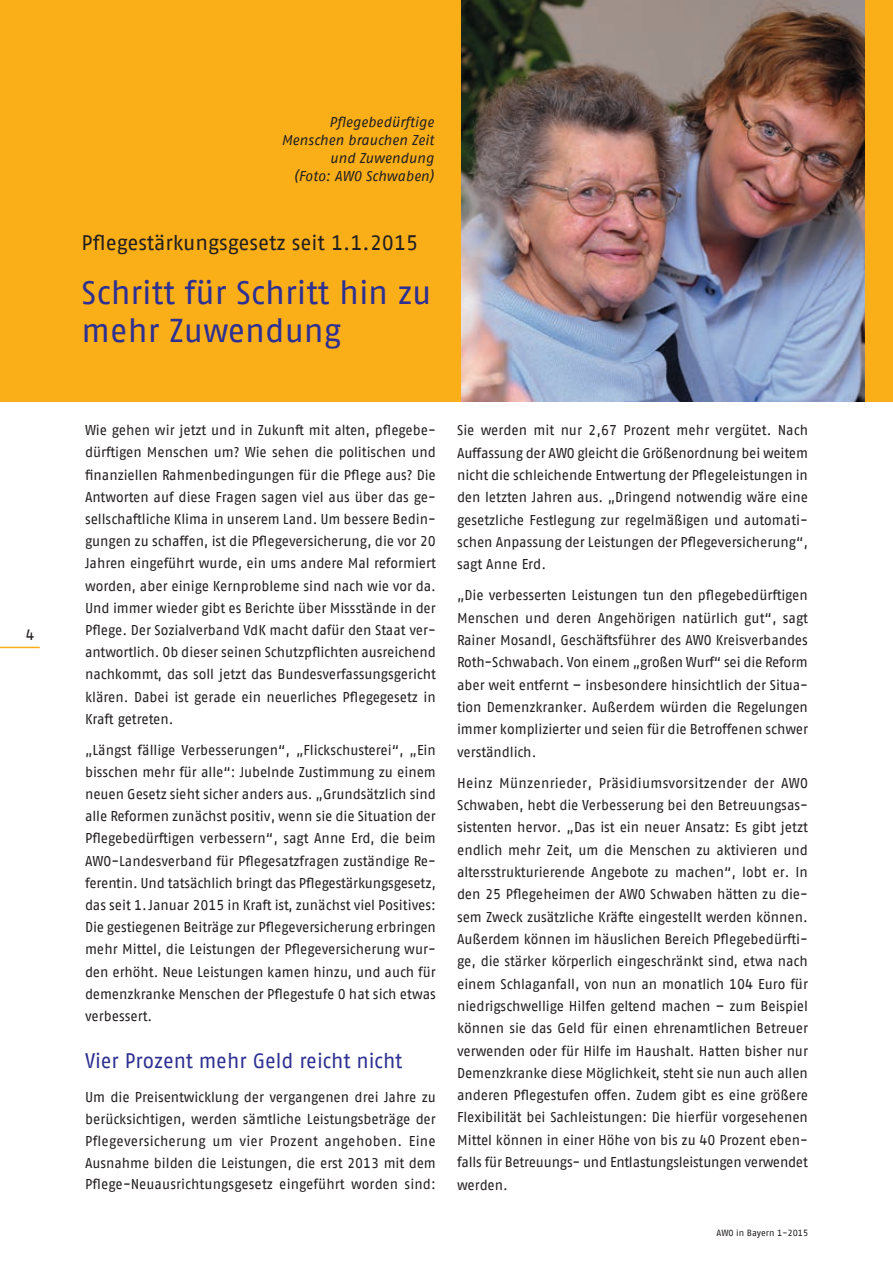
<style>
.page{position:relative;width:893px;height:1263px;background:#fff}
.page>*{position:absolute;margin:0;border:0;box-sizing:border-box;transform-origin:0 0}
.t1{font:33px/37.5px "AWO Fago Office";color:#2e3092}
.t2{font:21px "AWO Fago Office";color:#231f20}
.t3{font:21px "AWO Fago Office";color:#2e3092}
.t4{font:15px "AWO Fago Office";color:#231f20}
.t5{font:14.25px/22.4px "AWO Fago Office";color:#231f20;text-align:justify}
.t6{font:italic 14.25px/18px "AWO Fago Office";letter-spacing:-.005em;color:#231f20;text-align:right}
.t7{font:9px "AWO Fago Office";color:#231f20}
</style>
<div class="page">
<div style="left:0;top:0;width:893px;height:402px;background:#faaf18"></div>
<img style="left:462px;top:0;width:403px;height:402px">
<hr style="left:0;top:647px;width:40px;height:1px;background:#faaf18">
<p class="t4" style="left:26px;top:626px;width:10px">4</p>
<p class="t6" style="left:281px;top:113px;width:154px">Pflegebedürftige<br>Menschen brauchen Zeit und Zuwendung<br>(Foto: AWO Schwaben)</p>
<h2 class="t2" style="left:82px;top:231px;width:338px">Pflegestärkungsgesetz seit 1.1.2015</h2>
<h1 class="t1" style="left:82px;top:274px;width:351px">Schritt für Schritt hin zu mehr Zuwendung</h1>
<p class="t5" style="left:85px;top:419px;width:352px">Wie gehen wir jetzt und in Zukunft mit alten, pflegebe&shy;dürftigen Menschen um? Wie sehen die politischen und finanziellen Rahmenbedingungen für die Pflege aus? Die Antworten auf diese Fragen sagen viel aus über das ge&shy;sellschaftliche Klima in unserem Land. Um bessere Bedin&shy;gungen zu schaffen, ist die Pflegeversicherung, die vor 20<br>Jahren eingeführt wurde, ein ums andere Mal reformiert worden, aber einige Kernprobleme sind nach wie vor da.<br>Und immer wieder gibt es Berichte über Missstände in der Pflege. Der Sozialverband VdK macht dafür den Staat ver&shy;antwortlich. Ob dieser seinen Schutzpflichten ausreichend nachkommt, das soll jetzt das Bundesverfassungsgericht klären. Dabei ist gerade ein neuerliches Pflegegesetz in Kraft getreten.</p>
<p class="t5" style="left:85px;top:738px;width:352px">„Längst fällige Verbesserungen“, „Flickschusterei“, „Ein bisschen mehr für alle“: Jubelnde Zustimmung zu einem neuen Gesetz sieht sicher anders aus. „Grundsätzlich sind alle Reformen zunächst positiv, wenn sie die Situation der Pflegebedürftigen verbessern“, sagt Anne Erd, die beim AWO-Landesverband für Pflegesatzfragen zuständige Re&shy;ferentin. Und tatsächlich bringt das Pflegestärkungsgesetz, das seit 1.Januar 2015 in Kraft ist, zunächst viel Positives:<br>Die gestiegenen Beiträge zur Pflegeversicherung erbringen mehr Mittel, die Leistungen der Pflegeversicherung wur&shy;den erhöht. Neue Leistungen kamen hinzu, und auch für demenzkranke Menschen der Pflegestufe 0 hat sich etwas verbessert.</p>
<h2 class="t3" style="left:85px;top:1048px;width:319px">Vier Prozent mehr Geld reicht nicht</h2>
<p class="t5" style="left:85px;top:1086px;width:352px;line-height:21.8px">Um die Preisentwicklung der vergangenen drei Jahre zu berücksichtigen, werden sämtliche Leistungsbeträge der Pflegeversicherung um vier Prozent angehoben. Eine Ausnahme bilden die Leistungen, die erst 2013 mit dem Pflege-Neuausrichtungsgesetz eingeführt worden sind:</p>
<p class="t5" style="left:457px;top:419px;width:352px">Sie werden mit nur 2,67 Prozent mehr vergütet. Nach Auffassung der AWO gleicht die Größenordnung bei weitem nicht die schleichende Entwertung der Pflegeleistungen in den letzten Jahren aus. „Dringend notwendig wäre eine gesetzliche Festlegung zur regelmäßigen und automati&shy;schen Anpassung der Leistungen der Pflegeversicherung“, sagt Anne Erd.</p>
<p class="t5" style="left:457px;top:584px;width:352px">„Die verbesserten Leistungen tun den pflegebedürftigen Menschen und deren Angehörigen natürlich gut“, sagt Rainer Mosandl, Geschäftsführer des AWO Kreisverbandes Roth-Schwabach. Von einem „großen Wurf“ sei die Reform aber weit entfernt – insbesondere hinsichtlich der Situa&shy;tion Demenzkranker. Außerdem würden die Regelungen immer komplizierter und seien für die Betroffenen schwer verständlich.</p>
<p class="t5" style="left:457px;top:771px;width:352px">Heinz Münzenrieder, Präsidiumsvorsitzender der AWO Schwaben, hebt die Verbesserung bei den Betreuungsas&shy;sistenten hervor. „Das ist ein neuer Ansatz: Es gibt jetzt endlich mehr Zeit, um die Menschen zu aktivieren und altersstrukturierende Angebote zu machen“, lobt er. In den 25 Pflegeheimen der AWO Schwaben hätten zu die&shy;sem Zweck zusätzliche Kräfte eingestellt werden können.<br>Außerdem können im häuslichen Bereich Pflegebedürfti&shy;ge, die stärker körperlich eingeschränkt sind, etwa nach einem Schlaganfall, von nun an monatlich 104 Euro für niedrigschwellige Hilfen geltend machen – zum Beispiel können sie das Geld für einen ehrenamtlichen Betreuer verwenden oder für Hilfe im Haushalt. Hatten bisher nur Demenzkranke diese Möglichkeit, steht sie nun auch allen anderen Pflegestufen offen. Zudem gibt es eine größere Flexibilität bei Sachleistungen: Die hierfür vorgesehenen Mittel können in einer Höhe von bis zu 40 Prozent eben&shy;falls für Betreuungs- und Entlastungsleistungen verwendet werden.</p>
<p class="t7" style="left:716px;top:1228px;width:93px">AWO in Bayern 1-2015</p>
</div>
